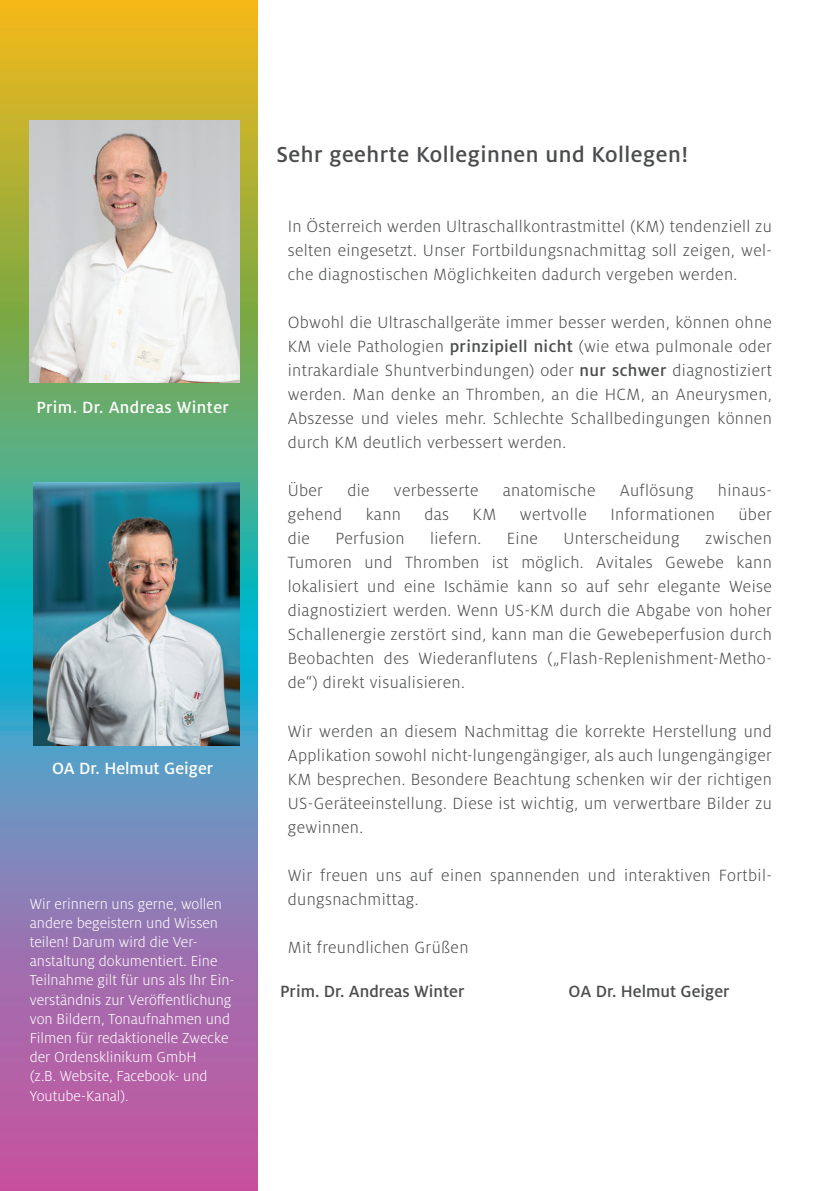
<style>
.page{position:relative;width:840px;height:1191px;background:#fff}
.page>*{position:absolute;margin:0;border:0;box-sizing:border-box;transform-origin:0 0}
.t1{font:500 24px "Milo OT";letter-spacing:.02em;color:#4b4c4d}
.t2{font:300 18px/24px "Milo OT";letter-spacing:.02em;color:#4b4c4d;text-align:justify}
.t3{font:500 18px "Milo OT";letter-spacing:.01em;color:#fff}
.t4{font:500 18px "Milo OT";color:#4b4c4d}
.t5{font:300 16px/19.2px "Milo OT";color:#fff}
.s1{font-weight:500}
</style>
<div class="page">
<svg style="left:0;top:0;width:257px;height:1191px;background:#938d8d"></svg>
<img style="left:30px;top:120px;width:209px;height:263px">
<img style="left:34px;top:483px;width:205px;height:262px">
<p class="t3" style="left:36px;top:397px;width:194px">Prim. Dr. Andreas Winter</p>
<p class="t3" style="left:52px;top:758px;width:162px">OA Dr. Helmut Geiger</p>
<p class="t5" style="left:30px;top:894px;width:206px">Wir erinnern uns gerne, wollen andere begeistern und Wissen teilen! Darum wird die Ver&shy;anstaltung dokumentiert. Eine<br>Teilnahme gilt für uns als Ihr Ein&shy;verständnis zur Veröffentlichung von Bildern, Tonaufnahmen und<br>Filmen für redaktionelle Zwecke der Ordensklinikum GmbH<br>(z.B. Website, Facebook- und<br>Youtube-Kanal).</p>
<h1 class="t1" style="left:276px;top:142px;width:413px">Sehr geehrte Kolleginnen und Kollegen!</h1>
<p class="t2" style="left:287px;top:215px;width:485px">In Österreich werden Ultraschallkontrastmittel (KM) tendenziell zu selten eingesetzt. Unser Fortbildungsnachmittag soll zeigen, wel&shy;che diagnostischen Möglichkeiten dadurch vergeben werden.</p>
<p class="t2" style="left:287px;top:311px;width:485px">Obwohl die Ultraschallgeräte immer besser werden, können ohne KM viele Pathologien <span class="s1">prinzipiell nicht</span> (wie etwa pulmonale oder intrakardiale Shuntverbindungen) oder <span class="s1">nur schwer</span> diagnostiziert werden. Man denke an Thromben, an die HCM, an Aneurysmen, Abszesse und vieles mehr. Schlechte Schallbedingungen können durch KM deutlich verbessert werden.</p>
<p class="t2" style="left:287px;top:479px;width:37px">Über</p>
<p class="t2" style="left:347px;top:479px;width:24px">die</p>
<p class="t2" style="left:393px;top:479px;width:86px">verbesserte</p>
<p class="t2" style="left:502px;top:479px;width:94px">anatomische</p>
<p class="t2" style="left:619px;top:479px;width:75px">Auflösung</p>
<p class="t2" style="left:717px;top:479px;width:55px">hinaus-</p>
<p class="t2" style="left:287px;top:503px;width:56px">gehend</p>
<p class="t2" style="left:365px;top:503px;width:37px">kann</p>
<p class="t2" style="left:424px;top:503px;width:26px">das</p>
<p class="t2" style="left:472px;top:503px;width:25px">KM</p>
<p class="t2" style="left:519px;top:503px;width:69px">wertvolle</p>
<p class="t2" style="left:610px;top:503px;width:106px">Informationen</p>
<p class="t2" style="left:738px;top:503px;width:35px">über</p>
<p class="t2" style="left:287px;top:527px;width:24px">die</p>
<p class="t2" style="left:335px;top:527px;width:71px">Perfusion</p>
<p class="t2" style="left:430px;top:527px;width:53px">liefern.</p>
<p class="t2" style="left:506px;top:527px;width:33px">Eine</p>
<p class="t2" style="left:563px;top:527px;width:118px">Unterscheidung</p>
<p class="t2" style="left:287px;top:527px;width:485px;text-indent:417px">zwischen Tumoren und Thromben ist möglich. Avitales Gewebe kann lokalisiert und eine Ischämie kann so auf sehr elegante Weise diagnostiziert werden. Wenn US-KM durch die Abgabe von hoher Schallenergie zerstört sind, kann man die Gewebeperfusion durch Beobachten des Wiederanflutens („Flash-Replenishment-Metho&shy;de“) direkt visualisieren.</p>
<p class="t2" style="left:287px;top:719px;width:485px">Wir werden an diesem Nachmittag die korrekte Herstellung und Applikation sowohl nicht-lungengängiger, als auch lungengängiger KM besprechen. Besondere Beachtung schenken wir der richtigen US-Geräteeinstellung. Diese ist wichtig, um verwertbare Bilder zu gewinnen.</p>
<p class="t2" style="left:287px;top:863px;width:485px">Wir freuen uns auf einen spannenden und interaktiven Fortbil&shy;dungsnachmittag.</p>
<p class="t2" style="left:287px;top:935px;width:182px">Mit freundlichen Grüßen</p>
<p class="t4" style="left:280px;top:981px;width:185px">Prim. Dr. Andreas Winter</p>
<p class="t4" style="left:568px;top:981px;width:162px">OA Dr. Helmut Geiger</p>
</div>
